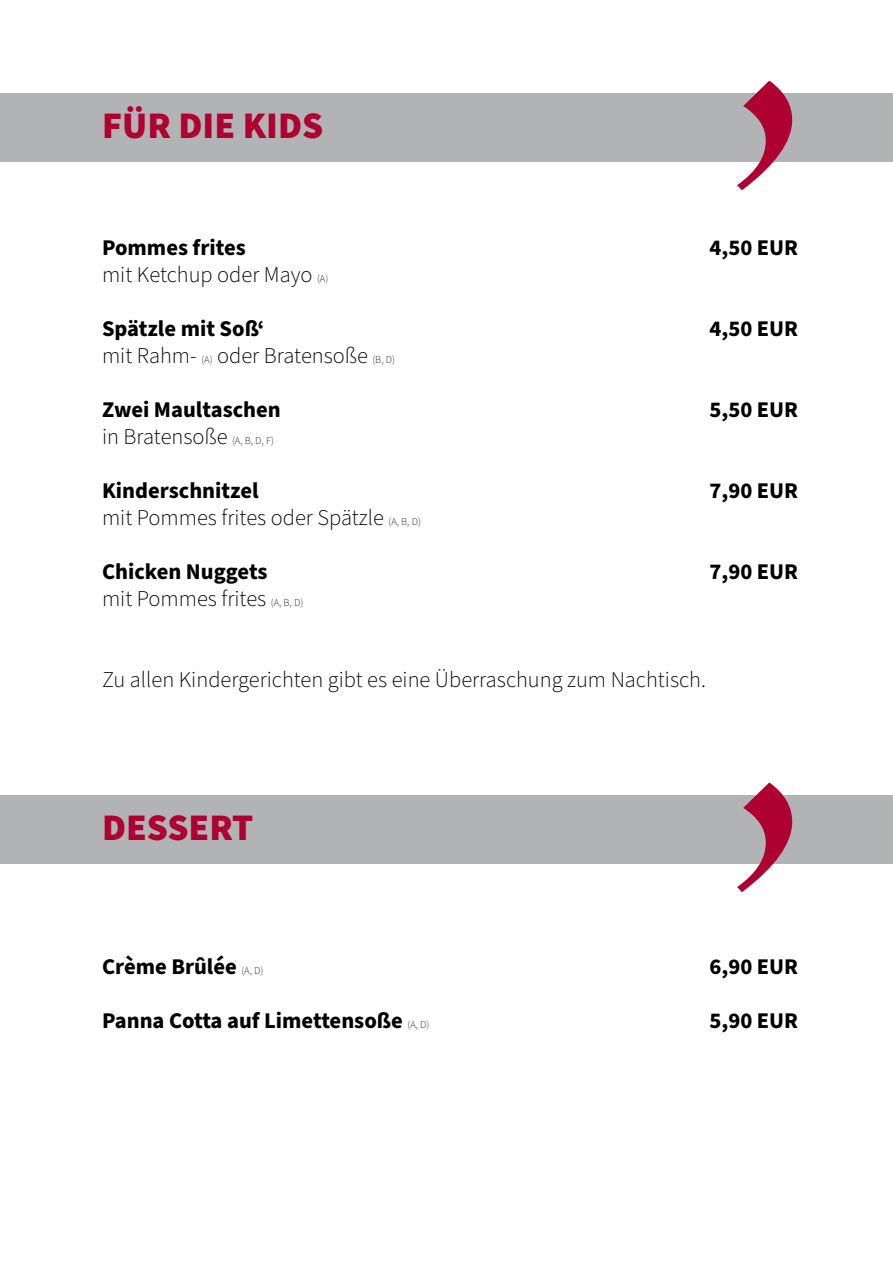
<style>
.page{position:relative;width:893px;height:1263px;background:#fff}
.page>*{position:absolute;margin:0;border:0;box-sizing:border-box;transform-origin:0 0}
.t1{font:900 37.5px "Source Sans Pro";color:#af0032}
.t2{font:300 22.5px "Source Sans Pro";color:#000}
.t3{font:700 22.5px "Source Sans Pro";color:#000}
.s1{font-size:10.5px;color:#231f20}
.s2{font-weight:300;font-size:10.5px;color:#231f20}
</style>
<div class="page">
<div style="left:0;top:94px;width:893px;height:68px;background:#b2b3b5"></div>
<svg style="left:737px;top:81px;width:55px;height:109px"></svg>
<div style="left:0;top:795px;width:893px;height:68px;background:#b2b3b5"></div>
<svg style="left:737px;top:782px;width:55px;height:110px"></svg>
<p class="t1" style="left:102px;top:99px;width:223px">FÜR DIE KIDS</p>
<p class="t3" style="left:102px;top:232px;width:145px">Pommes frites</p>
<p class="t3" style="left:710px;top:232px;width:90px">4,50 EUR</p>
<p class="t2" style="left:102px;top:259px;width:228px">mit Ketchup oder Mayo <span class="s1">(A)</span></p>
<p class="t3" style="left:102px;top:313px;width:164px">Spätzle mit Soß‘</p>
<p class="t3" style="left:710px;top:313px;width:90px">4,50 EUR</p>
<p class="t2" style="left:102px;top:340px;width:294px">mit Rahm- <span class="s1">(A)</span> oder Bratensoße <span class="s1">(B, D)</span></p>
<p class="t3" style="left:102px;top:394px;width:180px">Zwei Maultaschen</p>
<p class="t3" style="left:710px;top:394px;width:90px">5,50 EUR</p>
<p class="t2" style="left:102px;top:421px;width:173px">in Bratensoße <span class="s1">(A, B, D, F)</span></p>
<p class="t3" style="left:102px;top:475px;width:158px">Kinderschnitzel</p>
<p class="t3" style="left:710px;top:475px;width:90px">7,90 EUR</p>
<p class="t2" style="left:102px;top:502px;width:320px">mit Pommes frites oder Spätzle <span class="s1">(A, B, D)</span></p>
<p class="t3" style="left:102px;top:556px;width:167px">Chicken Nuggets</p>
<p class="t3" style="left:710px;top:556px;width:90px">7,90 EUR</p>
<p class="t2" style="left:102px;top:583px;width:203px">mit Pommes frites <span class="s1">(A, B, D)</span></p>
<p class="t2" style="left:102px;top:664px;width:605px">Zu allen Kindergerichten gibt es eine Überraschung zum Nachtisch.</p>
<p class="t1" style="left:102px;top:801px;width:153px">DESSERT</p>
<p class="t3" style="left:102px;top:951px;width:163px">Crème Brûlée <span class="s2">(A, D)</span></p>
<p class="t3" style="left:710px;top:951px;width:90px">6,90 EUR</p>
<p class="t3" style="left:102px;top:1005px;width:329px">Panna Cotta auf Limettensoße <span class="s2">(A, D)</span></p>
<p class="t3" style="left:710px;top:1005px;width:90px">5,90 EUR</p>
</div>
